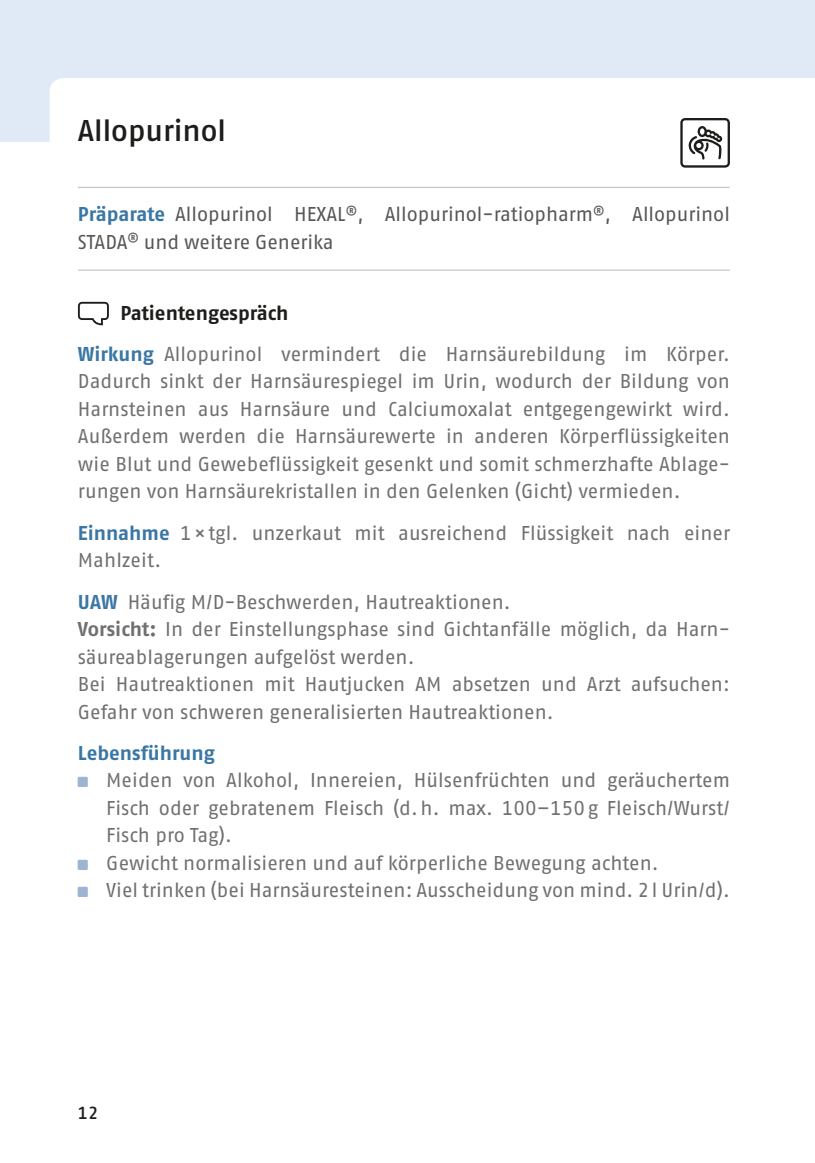
<style>
.page{position:relative;width:815px;height:1163px;background:#fff}
.page>*{position:absolute;margin:0;border:0;box-sizing:border-box;transform-origin:0 0}
.t1{font:600 30px "Fago Pro";color:#1d1d1b}
.t2{font:20px/27.5px "Fago Pro";color:#70706f}
.t3{font:20px/27.5px "Fago Pro";color:#575756}
.t4{font:700 20px "Fago Pro";color:#3b77a4}
.t5{font:600 17.5px "Fago Pro";color:#1d1d1b}
.s1{font-weight:700;color:#3b77a4}
.s2{font-weight:700;color:#1d1d1b}
.s3{font-weight:700}
</style>
<div class="page">
<svg style="left:0;top:0;width:815px;height:142px;fill:#e0e9f6"></svg>
<svg style="left:680px;top:118px;width:50px;height:50px"></svg>
<hr style="left:78px;top:187px;width:652px;height:1px;background:#c7c7c6">
<hr style="left:78px;top:269px;width:652px;height:2px;background:#c7c7c6">
<svg style="left:78px;top:302px;width:31px;height:23px"></svg>
<h1 class="t1" style="left:78px;top:112px;width:150px">Allopurinol</h1>
<p class="t3" style="left:78px;top:201px;width:653px"><span class="s1">Präparate</span> Allopurinol HEXAL<sup>®</sup>, Allopurinol-ratiopharm<sup>®</sup>, Allopurinol<br>STADA<sup>®</sup> und weitere Generika</p>
<p class="t2" style="left:78px;top:292px;width:653px;line-height:41.2px;text-indent:43px"><span class="s2">Patientengespräch<br></span><span class="s1">Wirkung</span> Allopurinol vermindert die Harnsäurebildung im Körper.</p>
<p class="t2" style="left:78px;top:367px;width:654px;text-align:justify">Dadurch sinkt der Harnsäurespiegel im Urin, wodurch der Bildung von Harnsteinen aus Harnsäure und Calciumoxalat entgegengewirkt wird.<br>Außerdem werden die Harnsäurewerte in anderen Körperflüssigkeiten wie Blut und Gewebeflüssigkeit gesenkt und somit schmerzhafte Ablage&shy;rungen von Harnsäurekristallen in den Gelenken (Gicht) vermieden.</p>
<p class="t2" style="left:78px;top:519px;width:654px"><span class="s1">Einnahme</span> 1×tgl. unzerkaut mit ausreichend Flüssigkeit nach einer<br>Mahlzeit.</p>
<p class="t2" style="left:78px;top:587px;width:653px"><span class="s1">UAW</span> Häufig M/D-Beschwerden, Hautreaktionen.<br><span class="s3">Vorsicht:</span> In der Einstellungsphase sind Gichtanfälle möglich, da Harn&shy;säureablagerungen aufgelöst werden.<br>Bei Hautreaktionen mit Hautjucken AM absetzen und Arzt aufsuchen:<br>Gefahr von schweren generalisierten Hautreaktionen.</p>
<p class="t4" style="left:78px;top:740px;width:139px">Lebensführung</p>
<p class="t2" style="left:106px;top:766px;width:625px">Meiden von Alkohol, Innereien, Hülsenfrüchten und geräuchertem Fisch oder gebratenem Fleisch (d.h. max. 100–150g Fleisch/Wurst/ Fisch pro Tag).<br>Gewicht normalisieren und auf körperliche Bewegung achten.<br>Viel trinken (bei Harnsäuresteinen: Ausscheidung von mind. 2l Urin/d).</p>
<p class="t5" style="left:78px;top:1102px;width:22px">12</p>
</div>
